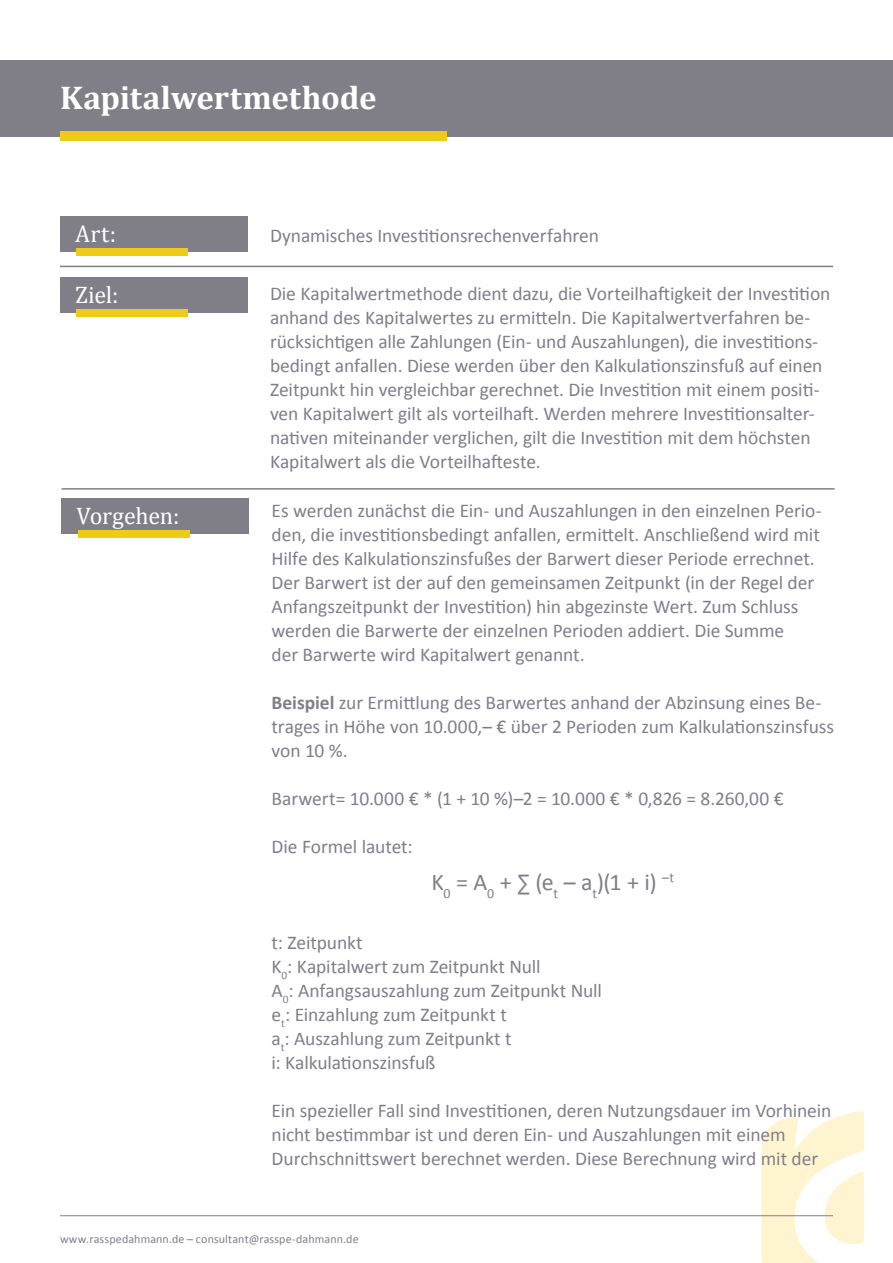
<style>
.page{position:relative;width:893px;height:1263px;background:#fff}
.page>*{position:absolute;margin:0;border:0;box-sizing:border-box;transform-origin:0 0}
.t1{font:700 33px "Cambria";letter-spacing:-.005em;color:#fff}
.t2{font:24px "Calibri";color:#807f88}
.t3{font:24px "Cambria";letter-spacing:-.01em;color:#fff}
.t4{font:19.5px/24px "Calibri";letter-spacing:-.01em;color:#807f88}
.t5{font:12px "Calibri";letter-spacing:.01em;color:#807f88}
.s1{font-weight:700}
</style>
<div class="page">
<div style="left:0;top:60px;width:893px;height:76px;background:#807f88"></div>
<div style="left:60px;top:131px;width:386px;height:10px;background:#eecb18"></div>
<svg style="left:761px;top:1111px;width:103px;height:152px"></svg>
<hr style="left:60px;top:1215px;width:773px;height:1px;background:#807f88">
<div style="left:60px;top:216px;width:188px;height:36px;background:#807f88"></div>
<div style="left:60px;top:277px;width:188px;height:36px;background:#807f88"></div>
<div style="left:62px;top:498px;width:187px;height:36px;background:#807f88"></div>
<div style="left:76px;top:248px;width:112px;height:8px;background:#eecb18"></div>
<div style="left:76px;top:309px;width:112px;height:8px;background:#eecb18"></div>
<div style="left:78px;top:530px;width:112px;height:8px;background:#eecb18"></div>
<hr style="left:60px;top:266px;width:773px;height:1px;background:#807f88">
<hr style="left:62px;top:488px;width:773px;height:2px;background:#807f88">
<h1 class="t1" style="left:60px;top:78px;width:318px">Kapitalwertmethode</h1>
<p class="t3" style="left:75px;top:220px;width:43px">Art:</p>
<p class="t3" style="left:75px;top:281px;width:45px">Ziel:</p>
<p class="t3" style="left:77px;top:502px;width:104px">Vorgehen:</p>
<p class="t4" style="left:270px;top:224px;width:330px">Dynamisches Investitionsrechenverfahren</p>
<p class="t4" style="left:270px;top:282px;width:562px">Die Kapitalwertmethode dient dazu, die Vorteilhaftigkeit der Investition anhand des Kapitalwertes zu ermitteln. Die Kapitalwertverfahren be&shy;rücksichtigen alle Zahlungen (Ein- und Auszahlungen), die investitions&shy;bedingt anfallen. Diese werden über den Kalkulationszinsfuß auf einen Zeitpunkt hin vergleichbar gerechnet. Die Investition mit einem positi&shy;ven Kapitalwert gilt als vorteilhaft. Werden mehrere Investitionsalter&shy;nativen miteinander verglichen, gilt die Investition mit dem höchsten Kapitalwert als die Vorteilhafteste.</p>
<p class="t4" style="left:272px;top:498px;width:552px">Es werden zunächst die Ein- und Auszahlungen in den einzelnen Perio&shy;den, die investitionsbedingt anfallen, ermittelt. Anschließend wird mit Hilfe des Kalkulationszinsfußes der Barwert dieser Periode errechnet.<br>Der Barwert ist der auf den gemeinsamen Zeitpunkt (in der Regel der Anfangszeitpunkt der Investition) hin abgezinste Wert. Zum Schluss werden die Barwerte der einzelnen Perioden addiert. Die Summe<br>der Barwerte wird Kapitalwert genannt.</p>
<p class="t4" style="left:272px;top:691px;width:564px"><span class="s1">Beispiel</span> zur Ermittlung des Barwertes anhand der Abzinsung eines Be&shy;trages in Höhe von 10.000,– € über 2 Perioden zum Kalkulationszinsfuss von 10 %.</p>
<p class="t4" style="left:272px;top:787px;width:513px">Barwert= 10.000 € * (1 + 10 %)–2 = 10.000 € * 0,826 = 8.260,00 €</p>
<p class="t4" style="left:272px;top:835px;width:143px">Die Formel lautet:</p>
<p class="t2" style="left:431px;top:866px;width:244px">K<sub>0</sub> = A<sub>0</sub> + ∑ (e<sub>t</sub> – a<sub>t</sub>)(1 + i) <sup>–t</sup></p>
<p class="t4" style="left:272px;top:931px;width:332px">t: Zeitpunkt<br>K<sub>0</sub>: Kapitalwert zum Zeitpunkt Null<br>A<sub>0</sub>: Anfangsauszahlung zum Zeitpunkt Null e<sub>t</sub>: Einzahlung zum Zeitpunkt t<br>a<sub>t</sub>: Auszahlung zum Zeitpunkt t<br>i: Kalkulationszinsfuß</p>
<p class="t4" style="left:272px;top:1098px;width:561px">Ein spezieller Fall sind Investitionen, deren Nutzungsdauer im Vorhinein nicht bestimmbar ist und deren Ein- und Auszahlungen mit einem<br>Durchschnittswert berechnet werden. Diese Berechnung wird mit der</p>
<p class="t5" style="left:60px;top:1231px;width:300px">www.rasspedahmann.de – consultant@rasspe-dahmann.de</p>
</div>
